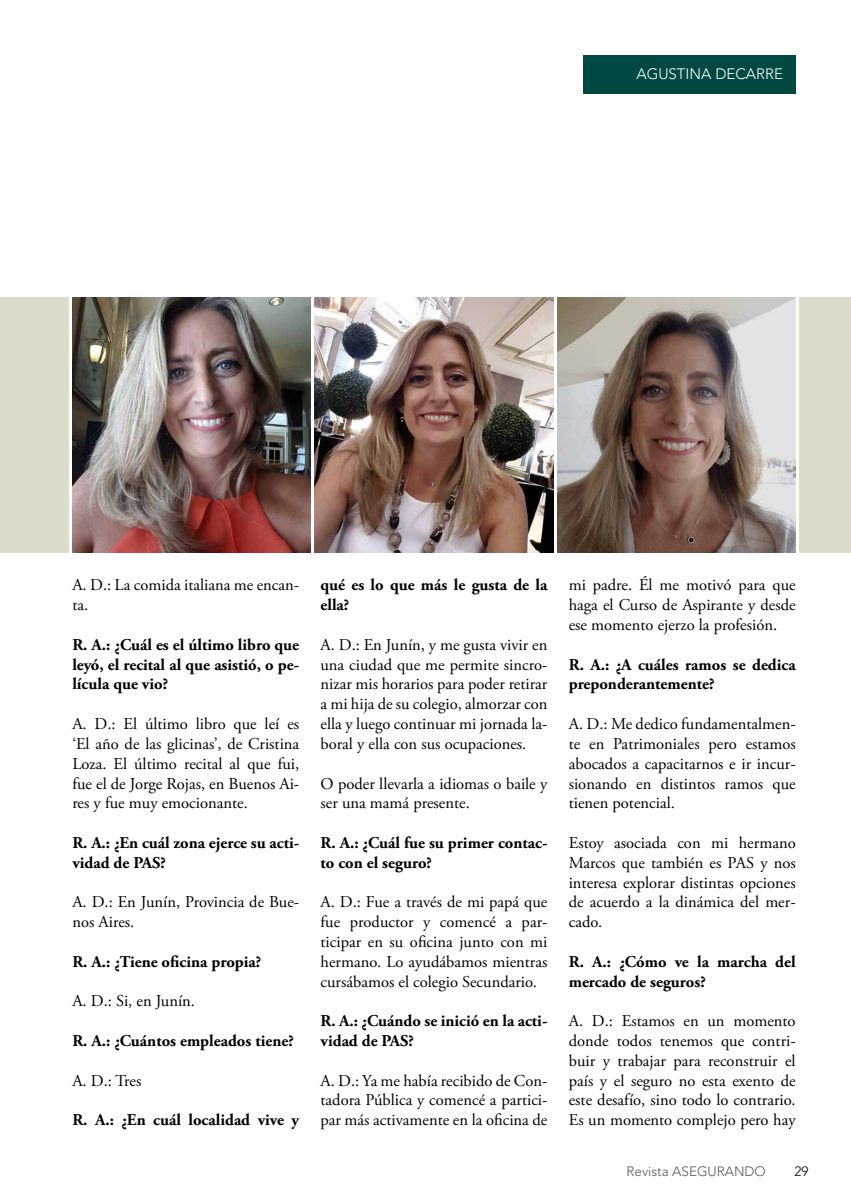
<style>
.page{position:relative;width:851px;height:1191px;background:#fff}
.page>*{position:absolute;margin:0;border:0;box-sizing:border-box;transform-origin:0 0}
.t1{font:16.5px/19.8px "Adobe Garamond Pro";color:#000;text-align:justify}
.t2{font:700 16.5px/19.8px "Adobe Garamond Pro";color:#000}
.t3{font:300 15px "Avenir";color:#fff}
.t4{font:300 13.5px "Avenir";color:#58595b}
.t5{font:300 13.5px "Avenir";color:#000}
</style>
<div class="page">
<div style="left:0;top:298px;width:68px;height:255px;background:#dddccb"></div>
<div style="left:799px;top:298px;width:51px;height:255px;background:#dddccb"></div>
<div style="left:583px;top:55px;width:212px;height:39px;background:#004942"></div>
<img style="left:72px;top:298px;width:238px;height:255px">
<img style="left:315px;top:298px;width:238px;height:255px">
<img style="left:557px;top:298px;width:238px;height:255px">
<p class="t3" style="left:636px;top:65px;width:148px">AGUSTINA DECARRE</p>
<p class="t1" style="left:72px;top:576px;width:228px">A. D.: La comida italiana me encan&shy;ta.</p>
<p class="t2" style="left:72px;top:635px;width:228px;text-align:justify">R. A.: ¿Cuál es el último libro que leyó, el recital al que asistió, o pe&shy;lícula que vio?</p>
<p class="t1" style="left:72px;top:714px;width:228px">A. D.: El último libro que leí es ‘El año de las glicinas’, de Cristina Loza. El último recital al que fui, fue el de Jorge Rojas, en Buenos Ai&shy;res y fue muy emocionante.</p>
<p class="t2" style="left:72px;top:833px;width:228px">R. A.: ¿En cuál zona ejerce su acti&shy;vidad de PAS?</p>
<p class="t1" style="left:72px;top:892px;width:228px">A. D.: En Junín, Provincia de Bue&shy;nos Aires.</p>
<p class="t2" style="left:72px;top:952px;width:190px">R. A.: ¿Tiene oficina propia?</p>
<p class="t1" style="left:72px;top:991px;width:124px">A. D.: Si, en Junín.</p>
<p class="t2" style="left:72px;top:1031px;width:223px">R. A.: ¿Cuántos empleados tiene?</p>
<p class="t1" style="left:72px;top:1071px;width:70px">A. D.: Tres</p>
<p class="t2" style="left:72px;top:1110px;width:228px">R. A.: ¿En cuál localidad vive y</p>
<p class="t2" style="left:320px;top:575px;width:228px">qué es lo que más le gusta de la ella?</p>
<p class="t1" style="left:320px;top:635px;width:228px">A. D.: En Junín, y me gusta vivir en una ciudad que me permite sincro&shy;nizar mis horarios para poder retirar a mi hija de su colegio, almorzar con ella y luego continuar mi jornada la&shy;boral y ella con sus ocupaciones.</p>
<p class="t1" style="left:320px;top:774px;width:228px">O poder llevarla a idiomas o baile y ser una mamá presente.</p>
<p class="t2" style="left:320px;top:833px;width:228px">R. A.: ¿Cuál fue su primer contac&shy;to con el seguro?</p>
<p class="t1" style="left:320px;top:892px;width:228px">A. D.: Fue a través de mi papá que fue productor y comencé a par&shy;ticipar en su oficina junto con mi hermano. Lo ayudábamos mientras cursábamos el colegio Secundario.</p>
<p class="t2" style="left:320px;top:1011px;width:228px">R. A.: ¿Cuándo se inició en la acti&shy;vidad de PAS?</p>
<p class="t1" style="left:320px;top:1071px;width:228px">A. D.: Ya me había recibido de Con&shy;tadora Pública y comencé a partici&shy;par más activamente en la oficina de</p>
<p class="t1" style="left:568px;top:576px;width:228px">mi padre. Él me motivó para que haga el Curso de Aspirante y desde ese momento ejerzo la profesión.</p>
<p class="t2" style="left:568px;top:655px;width:228px">R. A.: ¿A cuáles ramos se dedica preponderantemente?</p>
<p class="t1" style="left:568px;top:714px;width:228px">A. D.: Me dedico fundamentalmen&shy;te en Patrimoniales pero estamos abocados a capacitarnos e ir incur&shy;sionando en distintos ramos que tienen potencial.</p>
<p class="t1" style="left:568px;top:833px;width:228px">Estoy asociada con mi hermano Marcos que también es PAS y nos interesa explorar distintas opciones de acuerdo a la dinámica del mer&shy;cado.</p>
<p class="t2" style="left:568px;top:952px;width:228px">R. A.: ¿Cómo ve la marcha del mercado de seguros?</p>
<p class="t1" style="left:568px;top:1011px;width:228px">A. D.: Estamos en un momento donde todos tenemos que contri&shy;buir y trabajar para reconstruir el país y el seguro no esta exento de este desafío, sino todo lo contrario.<br>Es un momento complejo pero hay</p>
<p class="t4" style="left:626px;top:1163px;width:141px">Revista ASEGURANDO</p>
<p class="t5" style="left:794px;top:1163px;width:16px">29</p>
</div>
